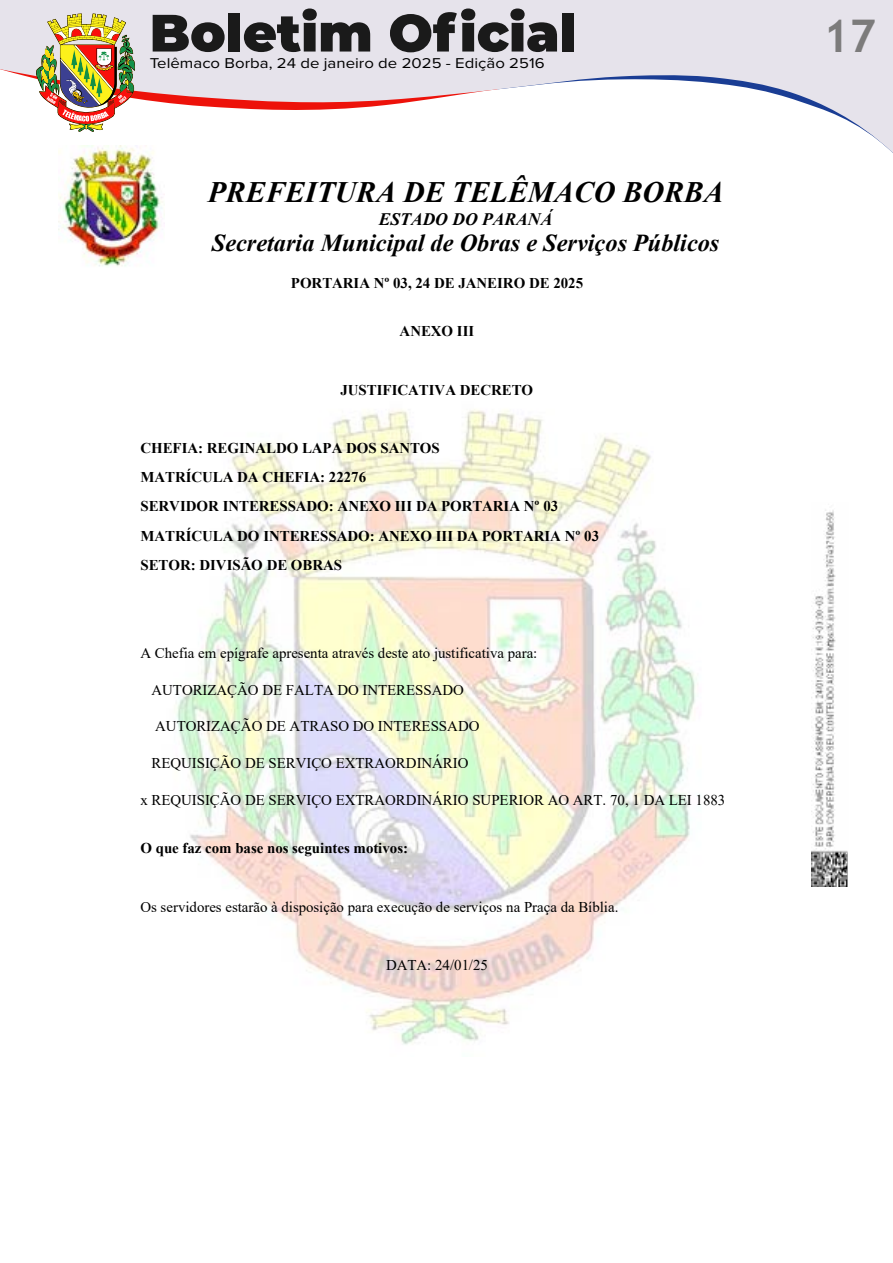
<style>
.page{position:relative;width:893px;height:1263px;background:#fff}
.page>*{position:absolute;margin:0;border:0;box-sizing:border-box;transform-origin:0 0}
.t1{font:700 45px "Trebuchet MS";color:#7c7b7b}
.t2{font:italic 700 29.7px "Times New Roman";color:#000}
.t3{font:italic 700 24.3px "Times New Roman";color:#000}
.t4{font:italic 700 17.55px "Times New Roman";color:#000}
.t5{font:14.85px "Times New Roman";color:#000}
.t6{font:700 14.85px/29.2px "Times New Roman";letter-spacing:-.005em;color:#000}
.t7{font:14.7px "Proxima Nova";color:#000;scale:1.14 1}
</style>
<div class="page">
<div style="left:0;top:0;width:893px;height:9px;background:#e6e3eb"></div>
<svg style="left:0;top:9px;width:893px;height:144px"></svg>
<img style="left:58px;top:146px;width:106px;height:120px">
<img style="left:176px;top:409px;width:521px;height:636px">
<img style="left:812px;top:510px;width:36px;height:377px">
<p class="t7" style="left:150px;top:53px;width:348px">Telêmaco Borba, 24 de janeiro de 2025 - Edição 2516</p>
<h2 class="t2" style="left:208px;top:171px;width:517px">PREFEITURA DE TELÊMACO BORBA</h2>
<p class="t4" style="left:379px;top:206px;width:175px">ESTADO DO PARANÁ</p>
<h3 class="t3" style="left:212px;top:226px;width:509px">Secretaria Municipal de Obras e Serviços Públicos</h3>
<p class="t6" style="left:291px;top:268px;width:294px">PORTARIA Nº 03, 24 DE JANEIRO DE 2025</p>
<p class="t6" style="left:400px;top:316px;width:76px">ANEXO III</p>
<p class="t6" style="left:340px;top:375px;width:194px">JUSTIFICATIVA DECRETO</p>
<p class="t6" style="left:140px;top:433px;width:460px">CHEFIA: REGINALDO LAPA DOS SANTOS<br>MATRÍCULA DA CHEFIA: 22276<br>SERVIDOR INTERESSADO: ANEXO III DA PORTARIA Nº 03<br>MATRÍCULA DO INTERESSADO: ANEXO III DA PORTARIA Nº 03<br>SETOR: DIVISÃO DE OBRAS</p>
<p class="t5" style="left:140px;top:642px;width:399px">A Chefia em epígrafe apresenta através deste ato justificativa para:</p>
<p class="t5" style="left:152px;top:679px;width:314px">AUTORIZAÇÃO DE FALTA DO INTERESSADO</p>
<p class="t5" style="left:155px;top:716px;width:326px">AUTORIZAÇÃO DE ATRASO DO INTERESSADO</p>
<p class="t5" style="left:152px;top:753px;width:319px">REQUISIÇÃO DE SERVIÇO EXTRAORDINÁRIO</p>
<p class="t5" style="left:140px;top:790px;width:586px">x REQUISIÇÃO DE SERVIÇO EXTRAORDINÁRIO SUPERIOR AO ART. 70, 1 DA LEI 1883</p>
<p class="t6" style="left:140px;top:833px;width:269px">O que faz com base nos seguintes motivos:</p>
<p class="t5" style="left:140px;top:896px;width:480px">Os servidores estarão à disposição para execução de serviços na Praça da Bíblia.</p>
<p class="t5" style="left:386px;top:954px;width:104px">DATA: 24/01/25</p>
<h1 class="t1" style="left:823px;top:8px;width:54px">17</h1>
</div>
